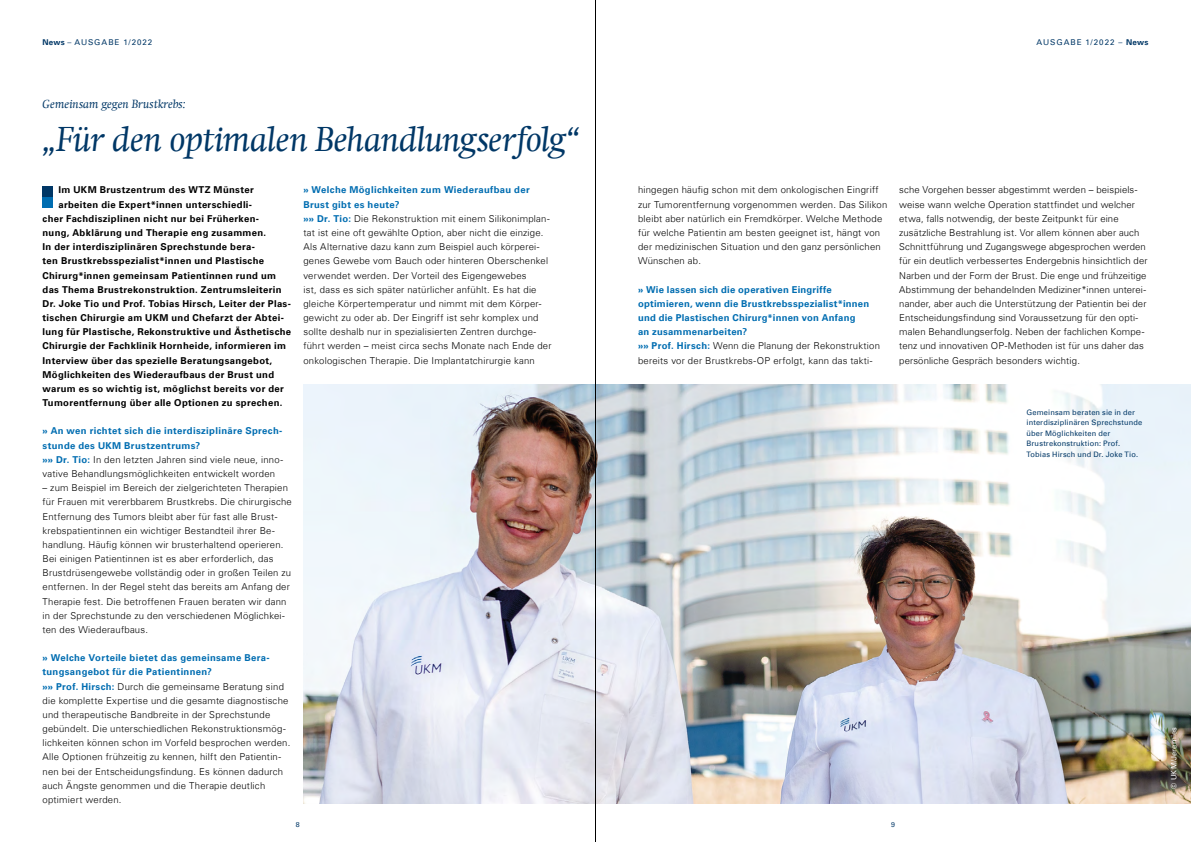
<style>
.page{position:relative;width:1191px;height:842px;background:#fff}
.page>*{position:absolute;margin:0;border:0;box-sizing:border-box;transform-origin:0 0}
.t1{font:italic 35px "Swift Com";letter-spacing:-.015em;color:#003766}
.t2{font:italic 12px "Swift Com";color:#003766}
.t3{font:300 9.5px/14.2px "Univers Com 45";letter-spacing:.02em;color:#000}
.t4{font:700 9.5px "Univers Com 65";letter-spacing:.035em;color:#000}
.t5{font:700 9.5px/14.2px "Univers Com 65";letter-spacing:.03em;color:#006db1}
.t6{font:8px "Univers Com 55 Roman";letter-spacing:.12em;color:#003766}
.t7{font:7.5px/10.6px "Univers Com 55 Roman";letter-spacing:.02em;color:#003766}
.t8{font:7.5px "Univers Com 55 Roman";letter-spacing:.02em;color:#fff}
.t9{font:7px "Univers Com 55 Roman";color:#003766}
.s1{font-family:"Univers Com 65";font-weight:700}
.s2{font-family:"Univers Com 65";font-weight:700;color:#006db1}
</style>
<div class="page">
<img style="left:303px;top:385px;width:888px;height:418px">
<div style="left:1165px;top:721px;width:17px;height:73px;background:#000;opacity:.75"></div>
<div style="left:43px;top:186px;width:10px;height:10px;background:#003766"></div>
<div style="left:43px;top:197px;width:10px;height:10px;background:#006db1"></div>
<hr style="left:595px;top:0;width:1px;height:842px;background:#000">
<p class="t6" style="left:43px;top:37px;width:111px"><span class="s1">News</span> – AUSGABE 1/2022</p>
<p class="t6" style="left:1036px;top:37px;width:113px">AUSGABE 1/2022 – <span class="s1">News</span></p>
<p class="t2" style="left:43px;top:97px;width:145px">Gemeinsam gegen Brustkrebs:</p>
<h1 class="t1" style="left:43px;top:119px;width:540px">„Für den optimalen Behandlungserfolg“</h1>
<p class="t4" style="left:58px;top:184px;width:197px">Im UKM Brustzentrum des WTZ Münster</p>
<p class="t4" style="left:58px;top:199px;width:195px">arbeiten die Expert*innen unterschiedli-</p>
<p class="t4" style="left:43px;top:213px;width:218px">cher Fachdisziplinen nicht nur bei Früherken-</p>
<p class="t4" style="left:43px;top:227px;width:225px">nung, Abklärung und Therapie eng zusammen.</p>
<p class="t4" style="left:43px;top:241px;width:214px">In der interdisziplinären Sprechstunde bera-</p>
<p class="t4" style="left:43px;top:255px;width:223px">ten Brustkrebsspezialist*innen und Plastische</p>
<p class="t4" style="left:43px;top:270px;width:235px">Chirurg*innen gemeinsam Patientinnen rund um</p>
<p class="t4" style="left:43px;top:284px;width:240px">das Thema Brustrekonstruktion. Zentrumsleiterin</p>
<p class="t4" style="left:43px;top:298px;width:250px">Dr. Joke Tio und Prof. Tobias Hirsch, Leiter der Plas-</p>
<p class="t4" style="left:43px;top:312px;width:243px">tischen Chirurgie am UKM und Chefarzt der Abtei-</p>
<p class="t4" style="left:43px;top:326px;width:250px">lung für Plastische, Rekonstruktive und Ästhetische</p>
<p class="t4" style="left:43px;top:340px;width:245px">Chirurgie der Fachklinik Hornheide, informieren im</p>
<p class="t4" style="left:43px;top:355px;width:231px">Interview über das spezielle Beratungsangebot,</p>
<p class="t4" style="left:43px;top:369px;width:233px">Möglichkeiten des Wiederaufbaus der Brust und</p>
<p class="t4" style="left:43px;top:383px;width:243px">warum es so wichtig ist, möglichst bereits vor der</p>
<p class="t4" style="left:43px;top:397px;width:241px">Tumorentfernung über alle Optionen zu sprechen.</p>
<p class="t5" style="left:43px;top:424px;width:241px">» An wen richtet sich die interdisziplinäre Sprech&shy;stunde des UKM Brustzentrums?</p>
<p class="t3" style="left:43px;top:452px;width:242px"><span class="s2">»» Dr. Tio:</span> In den letzten Jahren sind viele neue, inno&shy;vative Behandlungsmöglichkeiten entwickelt worden</p>
<p class="t3" style="left:43px;top:481px;width:251px">– zum Beispiel im Bereich der zielgerichteten Therapien für Frauen mit vererbbarem Brustkrebs. Die chirurgische Entfernung des Tumors bleibt aber für fast alle Brust&shy;krebspatientinnen ein wichtiger Bestandteil ihrer Be&shy;handlung. Häufig können wir brusterhaltend operieren.<br>Bei einigen Patientinnen ist es aber erforderlich, das Brustdrüsengewebe vollständig oder in großen Teilen zu entfernen. In der Regel steht das bereits am Anfang der Therapie fest. Die betroffenen Frauen beraten wir dann in der Sprechstunde zu den verschiedenen Möglichkei&shy;ten des Wiederaufbaus.</p>
<p class="t5" style="left:43px;top:651px;width:228px">» Welche Vorteile bietet das gemeinsame Bera&shy;tungsangebot für die Patientinnen?</p>
<p class="t3" style="left:43px;top:679px;width:249px"><span class="s2">»» Prof. Hirsch:</span> Durch die gemeinsame Beratung sind die komplette Expertise und die gesamte diagnostische und therapeutische Bandbreite in der Sprechstunde gebündelt. Die unterschiedlichen Rekonstruktionsmög&shy;lichkeiten können schon im Vorfeld besprochen werden.<br>Alle Optionen frühzeitig zu kennen, hilft den Patientin&shy;nen bei der Entscheidungsfindung. Es können dadurch auch Ängste genommen und die Therapie deutlich optimiert werden.</p>
<p class="t5" style="left:303px;top:183px;width:228px">» Welche Möglichkeiten zum Wiederaufbau der<br>Brust gibt es heute?</p>
<p class="t3" style="left:303px;top:211px;width:250px"><span class="s2">»» Dr. Tio:</span> Die Rekonstruktion mit einem Silikonimplan&shy;tat ist eine oft gewählte Option, aber nicht die einzige.<br>Als Alternative dazu kann zum Beispiel auch körperei&shy;genes Gewebe vom Bauch oder hinteren Oberschenkel verwendet werden. Der Vorteil des Eigengewebes<br>ist, dass es sich später natürlicher anfühlt. Es hat die gleiche Körpertemperatur und nimmt mit dem Körper&shy;gewicht zu oder ab. Der Eingriff ist sehr komplex und sollte deshalb nur in spezialisierten Zentren durchge&shy;führt werden – meist circa sechs Monate nach Ende der onkologischen Therapie. Die Implantatchirurgie kann</p>
<p class="t3" style="left:638px;top:183px;width:251px">hingegen häufig schon mit dem onkologischen Eingriff zur Tumorentfernung vorgenommen werden. Das Silikon bleibt aber natürlich ein Fremdkörper. Welche Methode für welche Patientin am besten geeignet ist, hängt von der medizinischen Situation und den ganz persönlichen Wünschen ab.</p>
<p class="t5" style="left:638px;top:282px;width:233px">» Wie lassen sich die operativen Eingriffe optimieren, wenn die Brustkrebsspezialist*innen und die Plastischen Chirurg*innen von Anfang<br>an zusammenarbeiten?</p>
<p class="t3" style="left:638px;top:339px;width:243px"><span class="s2">»» Prof. Hirsch:</span> Wenn die Planung der Rekonstruktion bereits vor der Brustkrebs-OP erfolgt, kann das takti-</p>
<p class="t3" style="left:899px;top:183px;width:250px">sche Vorgehen besser abgestimmt werden – beispiels&shy;weise wann welche Operation stattfindet und welcher etwa, falls notwendig, der beste Zeitpunkt für eine zusätzliche Bestrahlung ist. Vor allem können aber auch Schnittführung und Zugangswege abgesprochen werden für ein deutlich verbessertes Endergebnis hinsichtlich der Narben und der Form der Brust. Die enge und frühzeitige Abstimmung der behandelnden Mediziner*innen unterei&shy;nander, aber auch die Unterstützung der Patientin bei der Entscheidungsfindung sind Voraussetzung für den opti&shy;malen Behandlungserfolg. Neben der fachlichen Kompe&shy;tenz und innovativen OP-Methoden ist für uns daher das persönliche Gespräch besonders wichtig.</p>
<p class="t7" style="left:1026px;top:406px;width:117px">Gemeinsam beraten sie in der interdisziplinären Sprechstunde über Möglichkeiten der<br>Brustrekonstruktion: Prof.<br>Tobias Hirsch und Dr. Joke Tio.</p>
<p class="t9" style="left:296px;top:821px;width:5px">8</p>
<p class="t9" style="left:891px;top:821px;width:5px">9</p>
<p class="t8" style="left:1169px;top:789px;width:63px;rotate:-90deg">© UKM/Jeremies</p>
</div>
